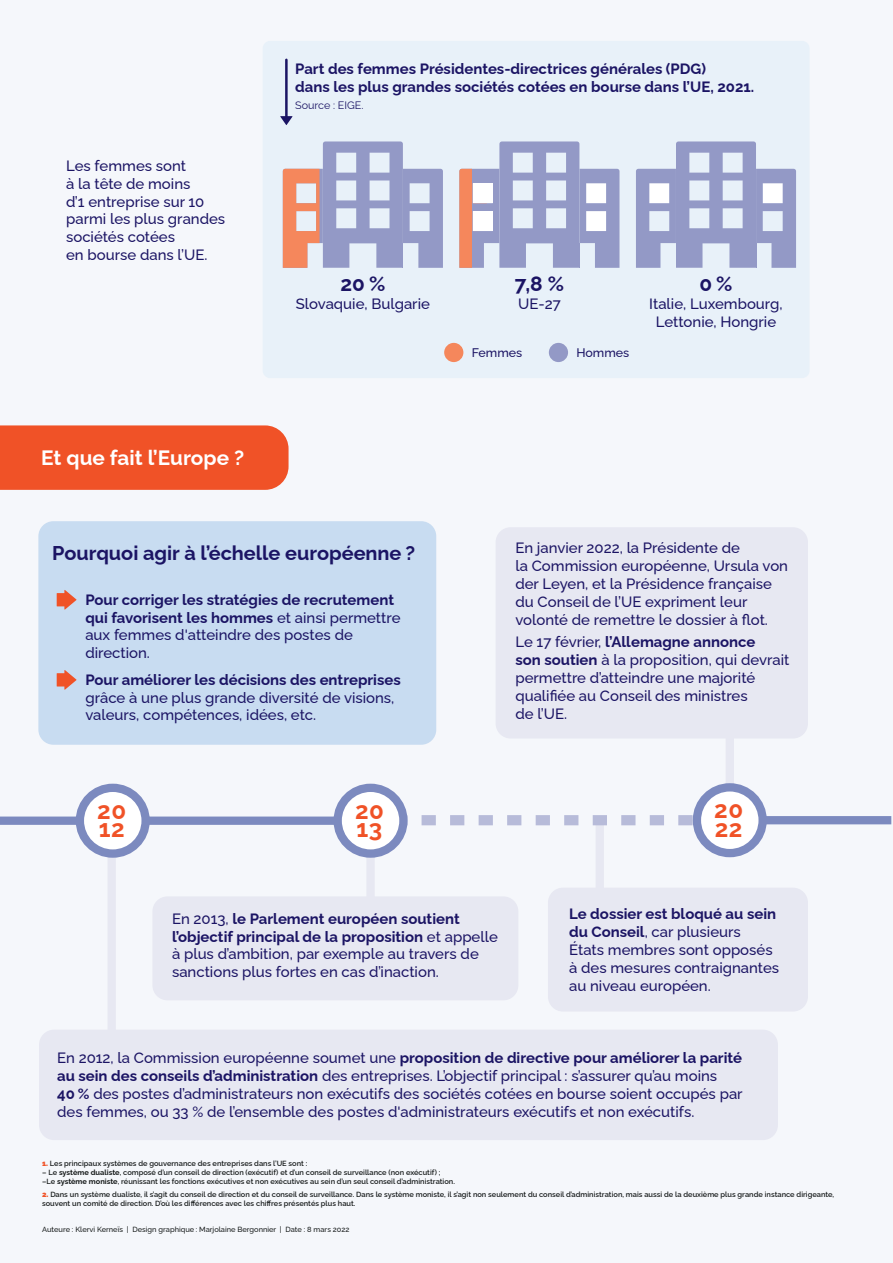
<style>
.page{position:relative;width:893px;height:1263px;background:#f5f7fb}
.page>*{position:absolute;margin:0;border:0;box-sizing:border-box;transform-origin:0 0}
.t1{font:700 24px/18.3px "Raleway";letter-spacing:.02em;color:#f05227}
.t2{font:700 20.7px "Raleway";color:#fff}
.t3{font:700 20.7px "Raleway";color:#1b1464}
.t4{font:700 19.95px "Raleway";color:#1b1464}
.t5{font:500 15px/17.9px "Raleway";color:#1b1464}
.t6{font:700 15px/17.9px "Raleway";color:#1b1464}
.t7{font:500 12.45px "Raleway";color:#1b1464}
.t8{font:10.8px "Raleway";color:#1b1464}
.t9{font:600 7.5px/9px "Raleway";color:#161a1a}
.t10{font:500 7.5px "Raleway";color:#161a1a}
.s1{font-weight:500}
.s2{font-weight:700}
.s3{font-weight:900;color:#f05227}
</style>
<div class="page">
<div style="left:596px;top:822px;width:8px;height:126px;background:#e7e8f2"></div>
<div style="left:152px;top:896px;width:366px;height:104px;background:#e7e8f2;border-radius:15px"></div>
<svg style="left:421px;top:815px;width:272px;height:10px"></svg>
<div style="left:263px;top:41px;width:546px;height:337px;background:#e8f1f9;border-radius:8px"></div>
<div style="left:366px;top:847px;width:9px;height:86px;background:#e7e8f2"></div>
<div style="left:726px;top:647px;width:8px;height:150px;background:#e7e8f2"></div>
<div style="left:754px;top:816px;width:137px;height:8px;background:#7c8abf"></div>
<div style="left:0;top:816px;width:387px;height:9px;background:#7c8abf"></div>
<div style="left:0;top:425px;width:289px;height:65px;background:#f05227"></div>
<div style="left:338px;top:788px;width:65px;height:65px;background:#fff;border-radius:50%"></div>
<div style="left:334px;top:784px;width:74px;height:74px;border:8px solid #7c8abf;border-radius:50%"></div>
<svg style="left:697px;top:787px;width:66px;height:66px;fill:#fff"></svg>
<div style="left:693px;top:783px;width:74px;height:74px;border:8px solid #7c8abf;border-radius:50%"></div>
<div style="left:108px;top:835px;width:8px;height:201px;background:#e7e8f2"></div>
<div style="left:39px;top:1030px;width:739px;height:110px;background:#e7e8f2;border-radius:15px"></div>
<div style="left:38px;top:521px;width:398px;height:224px;background:#c8dcf1;border-radius:15px"></div>
<div style="left:548px;top:888px;width:260px;height:123px;background:#e7e8f2;border-radius:15px"></div>
<div style="left:496px;top:527px;width:312px;height:211px;background:#e7e8f2;border-radius:15px"></div>
<div style="left:80px;top:788px;width:66px;height:65px;background:#fff;border-radius:50%"></div>
<div style="left:76px;top:784px;width:74px;height:74px;border:8px solid #7c8abf;border-radius:50%"></div>
<svg style="left:57px;top:590px;width:20px;height:20px"></svg>
<svg style="left:57px;top:670px;width:20px;height:20px"></svg>
<svg style="left:283px;top:141px;width:160px;height:127px"></svg>
<svg style="left:459px;top:141px;width:160px;height:127px"></svg>
<div style="left:473px;top:183px;width:20px;height:20px;background:#fff"></div>
<div style="left:473px;top:211px;width:20px;height:20px;background:#fff"></div>
<svg style="left:636px;top:141px;width:160px;height:127px"></svg>
<div style="left:444px;top:343px;width:19px;height:19px;background:#f5875c;border-radius:50%"></div>
<div style="left:549px;top:343px;width:19px;height:19px;background:#9399c6;border-radius:50%"></div>
<hr style="left:285px;top:60px;width:3px;height:58px;background:#1b1464">
<svg style="left:280px;top:116px;width:13px;height:9px"></svg>
<p class="t5" style="left:66px;top:155px;width:161px">Les femmes sont<br>à la tête de moins<br>d’1 entreprise sur 10 parmi les plus grandes sociétés cotées<br>en bourse dans l’UE.</p>
<h2 class="t2" style="left:41px;top:441px;width:204px">Et que fait l’Europe ?</h2>
<p class="t6" style="left:295px;top:59px;width:460px">Part des femmes Présidentes-directrices générales (PDG)<br>dans les plus grandes sociétés cotées en bourse dans l’UE, 2021.</p>
<p class="t8" style="left:295px;top:97px;width:70px">Source : EIGE.</p>
<h2 class="t3" style="left:340px;top:267px;width:46px">20 %</h2>
<p class="t5" style="left:296px;top:293px;width:136px">Slovaquie, Bulgarie</p>
<h2 class="t3" style="left:515px;top:267px;width:51px">7,8 %</h2>
<p class="t5" style="left:518px;top:293px;width:44px">UE-27</p>
<p class="t7" style="left:472px;top:343px;width:52px">Femmes</p>
<p class="t7" style="left:576px;top:343px;width:54px">Hommes</p>
<h2 class="t3" style="left:699px;top:267px;width:35px">0 %</h2>
<p class="t5" style="left:649px;top:293px;width:135px;text-align:center">Italie, Luxembourg,<br>Lettonie, Hongrie</p>
<h3 class="t4" style="left:52px;top:537px;width:365px">Pourquoi agir à l’échelle européenne ?</h3>
<p class="t6" style="left:85px;top:589px;width:317px">Pour corriger les stratégies de recrutement qui favorisent les hommes <span class="s1">et ainsi permettre aux femmes d'atteindre des postes de direction.</span></p>
<p class="t6" style="left:85px;top:669px;width:317px">Pour améliorer les décisions des entreprises</p>
<p class="t5" style="left:85px;top:687px;width:311px">grâce à une plus grande diversité de visions, valeurs, compétences, idées, etc.</p>
<p class="t5" style="left:515px;top:537px;width:274px">En janvier 2022, la Présidente de<br>la Commission européenne, Ursula von der Leyen, et la Présidence française du Conseil de l’UE expriment leur volonté de remettre le dossier à flot.</p>
<p class="t5" style="left:515px;top:631px;width:276px">Le 17 février, <span class="s2">l’Allemagne annonce<br>son soutien</span> à la proposition, qui devrait permettre d’atteindre une majorité qualifiée au Conseil des ministres<br>de l’UE.</p>
<h1 class="t1" style="left:97px;top:798px;width:30px">20<br>12</h1>
<h1 class="t1" style="left:355px;top:798px;width:30px">20<br>13</h1>
<h1 class="t1" style="left:714px;top:798px;width:30px">20<br>22</h1>
<p class="t5" style="left:172px;top:908px;width:327px">En 2013, <span class="s2">le Parlement européen soutient l’objectif principal de la proposition</span> et appelle à plus d’ambition, par exemple au travers de sanctions plus fortes en cas d’inaction.</p>
<p class="t5" style="left:569px;top:903px;width:212px"><span class="s2">Le dossier est bloqué au sein du Conseil</span>, car plusieurs<br>États membres sont opposés à des mesures contraignantes au niveau européen.</p>
<p class="t5" style="left:57px;top:1047px;width:687px">En 2012, la Commission européenne soumet une <span class="s2">proposition de directive pour améliorer la parité au sein des conseils d’administration</span> des entreprises. L’objectif principal : s’assurer qu’au moins<br><span class="s2">40 %</span> des postes d’administrateurs non exécutifs des sociétés cotées en bourse soient occupés par des femmes, ou 33 % de l’ensemble des postes d'administrateurs exécutifs et non exécutifs.</p>
<p class="t9" style="left:42px;top:1157px;width:267px"><span class="s3">1.</span> Les principaux systèmes de gouvernance des entreprises dans l’UE sont :</p>
<p class="t9" style="left:42px;top:1166px;width:414px">– Le <span class="s2">système dualiste</span>, composé d’un conseil de direction (exécutif) et d’un conseil de surveillance (non exécutif) ; –Le <span class="s2">système moniste</span>, réunissant les fonctions exécutives et non exécutives au sein d’un seul conseil d’administration.</p>
<p class="t9" style="left:42px;top:1188px;width:794px"><span class="s3">2.</span> Dans un système dualiste, il s’agit du conseil de direction et du conseil de surveillance. Dans le système moniste, il s’agit non seulement du conseil d’administration, mais aussi de la deuxième plus grande instance dirigeante, souvent un comité de direction. D’où les différences avec les chiffres présentés plus haut.</p>
<p class="t10" style="left:42px;top:1223px;width:309px">Auteure : Klervi Kerneïs | Design graphique : Marjolaine Bergonnier | Date : 8 mars 2022</p>
</div>
